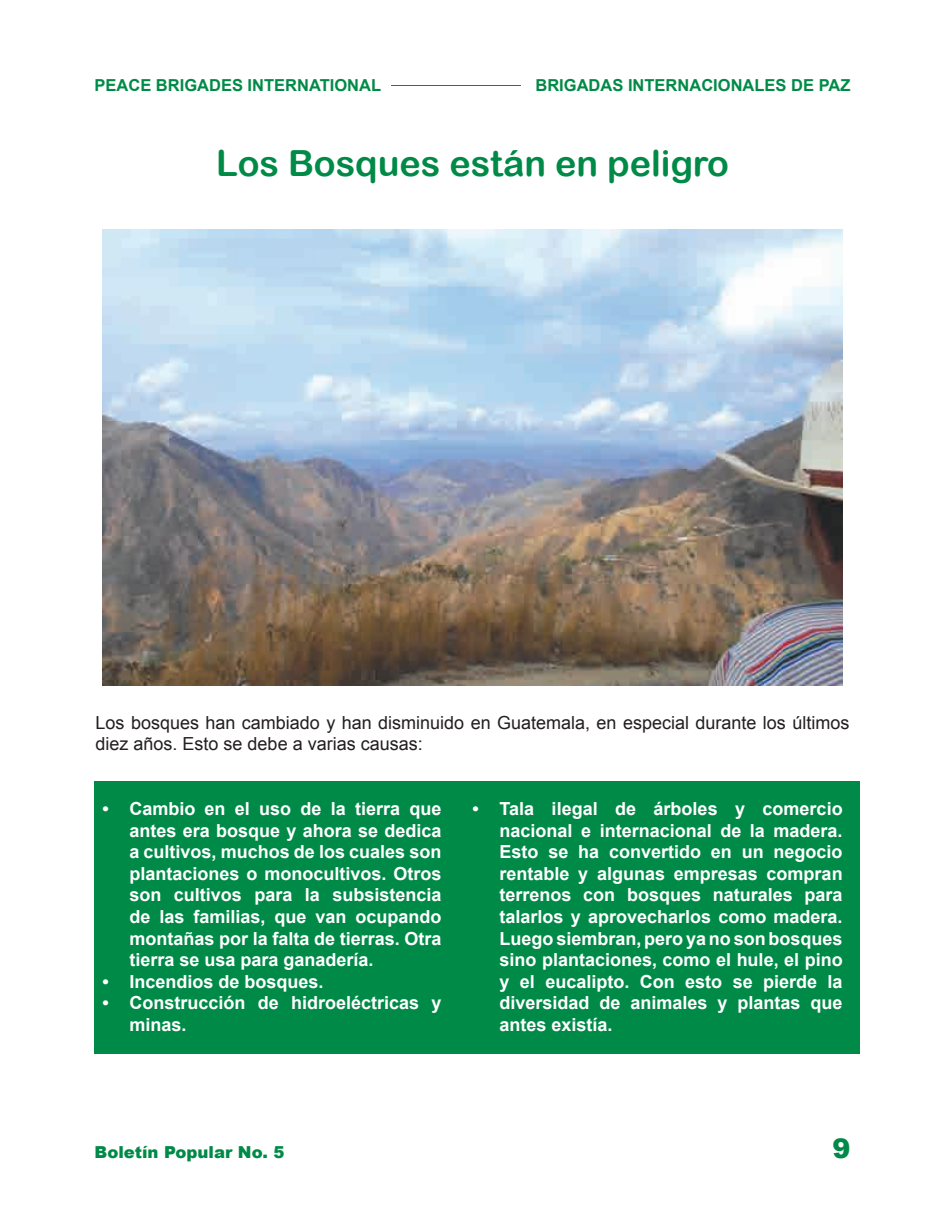
<style>
.page{position:relative;width:945px;height:1215px;background:#fff}
.page>*{position:absolute;margin:0;border:0;box-sizing:border-box;transform-origin:0 0}
.t1{font:36px "Arial Rounded MT Bold";color:#008a47}
.t2{font:900 27px "Arial";color:#008a47}
.t3{font:700 18px/21.6px "Arial";color:#fff;text-align:justify}
.t4{font:18px/21.6px "Arial";color:#231f20}
.t5{font:700 16.5px "Arial";color:#008a47}
.t6{font:900 16.5px "Arial";color:#008a47}
</style>
<div class="page">
<hr style="left:391px;top:85px;width:130px;height:1px;background:#008a47">
<div style="left:94px;top:781px;width:765px;height:272px;background:#008a47"></div>
<img style="left:102px;top:229px;width:741px;height:457px">
<p class="t5" style="left:94px;top:74px;width:288px">PEACE BRIGADES INTERNATIONAL</p>
<p class="t5" style="left:535px;top:74px;width:317px">BRIGADAS INTERNACIONALES DE PAZ</p>
<h1 class="t1" style="left:216px;top:142px;width:514px">Los Bosques están en peligro</h1>
<p class="t4" style="left:96px;top:712px;width:755px">Los bosques han cambiado y han disminuido en Guatemala, en especial durante los últimos diez años. Esto se debe a varias causas:</p>
<p class="t3" style="left:129px;top:798px;width:314px;text-indent:-27px">• Cambio en el uso de la tierra que antes era bosque y ahora se dedica a cultivos, muchos de los cuales son plantaciones o monocultivos. Otros son cultivos para la subsistencia de las familias, que van ocupando montañas por la falta de tierras. Otra tierra se usa para ganadería.</p>
<p class="t3" style="left:102px;top:971px;width:223px">• Incendios de bosques.</p>
<p class="t3" style="left:129px;top:993px;width:314px;text-indent:-27px">• Construcción de hidroeléctricas y minas.</p>
<p class="t3" style="left:500px;top:798px;width:345px;text-indent:-27px">• Tala ilegal de árboles y comercio nacional e internacional de la madera.<br>Esto se ha convertido en un negocio rentable y algunas empresas compran terrenos con bosques naturales para talarlos y aprovecharlos como madera.<br>Luego siembran, pero ya no son bosques sino plantaciones, como el hule, el pino y el eucalipto. Con esto se pierde la diversidad de animales y plantas que antes existía.</p>
<p class="t6" style="left:94px;top:1140px;width:191px">Boletín Popular No. 5</p>
<h2 class="t2" style="left:832px;top:1129px;width:20px">9</h2>
</div>
